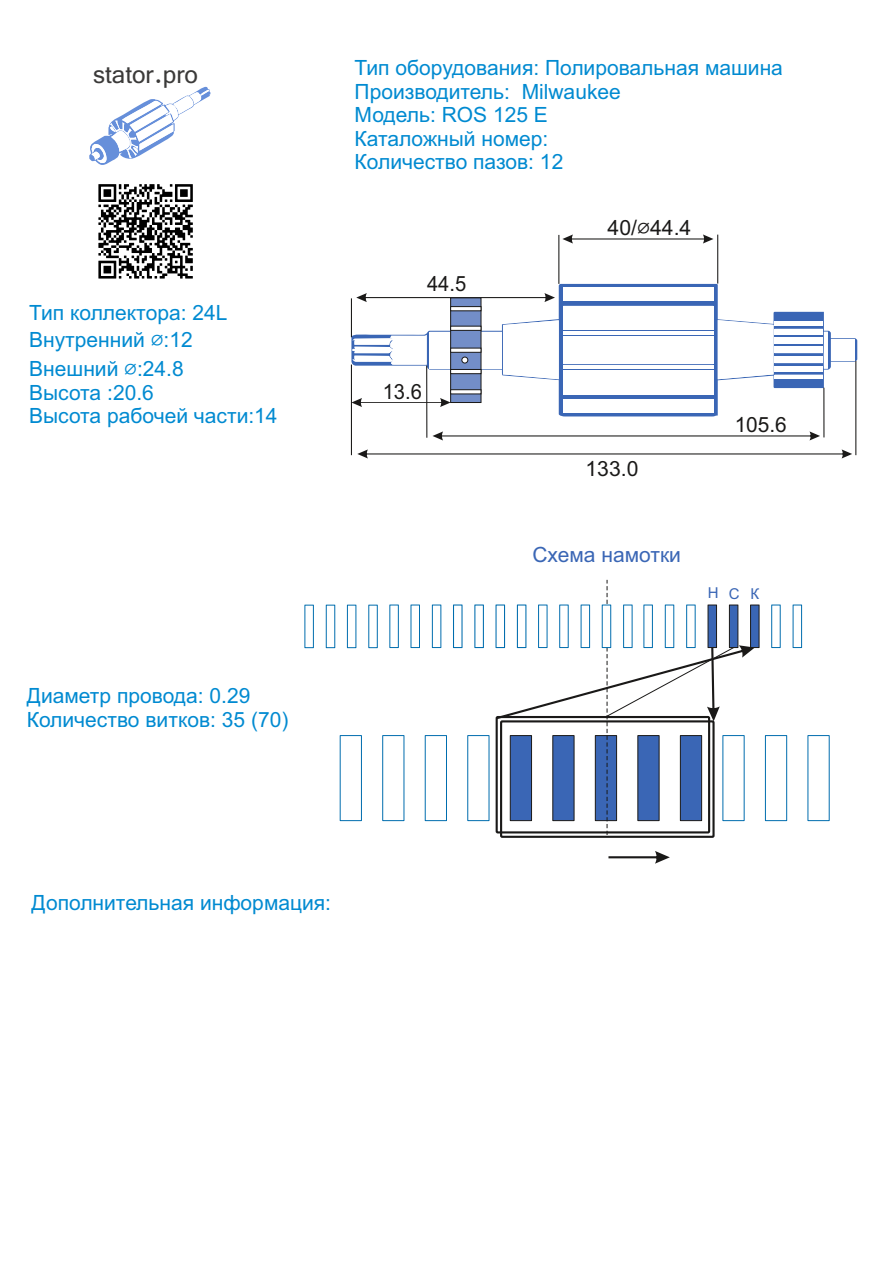
<style>
.page{position:relative;width:893px;height:1263px;background:#fff}
.page>*{position:absolute;margin:0;border:0;box-sizing:border-box;transform-origin:0 0}
.t1{font:27px "Vrinda";color:#3b3a39}
.t2{font:24px "Cambria";color:#1a1918}
.t3{font:21px/23.4px "Arial";color:#008ad1}
.t4{font:21px "Arial";color:#1a1918}
.t5{font:21px "Arial";color:#3a66b5}
.t6{font:21px "Arial";color:#1a1918;scale:.96 1}
.t7{font:15px "Arial";color:#3a66b5}
.s1{font-family:"Cambria";font-size:24px}
</style>
<div class="page">
<div style="left:500px;top:720px;width:215px;height:118px;border:2px solid #1a1918"></div>
<div style="left:340px;top:735px;width:22px;height:86px;background:#fff;border:1px solid #006dae"></div>
<div style="left:382px;top:735px;width:22px;height:86px;background:#fff;border:1px solid #006dae"></div>
<div style="left:425px;top:735px;width:22px;height:86px;border:1px solid #006dae"></div>
<div style="left:467px;top:735px;width:22px;height:86px;border:1px solid #006dae"></div>
<div style="left:347px;top:605px;width:9px;height:43px;background:#fff;border:1px solid #006dae"></div>
<div style="left:304px;top:605px;width:10px;height:43px;background:#fff;border:1px solid #006dae"></div>
<div style="left:771px;top:605px;width:10px;height:43px;background:#fff;border:1px solid #006dae"></div>
<div style="left:389px;top:605px;width:10px;height:43px;background:#fff;border:1px solid #006dae"></div>
<div style="left:750px;top:605px;width:9px;height:43px;background:#3a66b5;border:1px solid #1a1918"></div>
<div style="left:474px;top:604px;width:10px;height:44px;border:1px solid #006dae"></div>
<div style="left:432px;top:605px;width:9px;height:43px;background:#fff;border:1px solid #006dae"></div>
<svg style="left:608px;top:851px;width:62px;height:13px"></svg>
<svg style="left:89px;top:86px;width:121px;height:79px"></svg>
<div style="left:807px;top:735px;width:23px;height:86px;border:1px solid #006dae"></div>
<div style="left:765px;top:735px;width:22px;height:86px;border:1px solid #006dae"></div>
<svg style="left:351px;top:284px;width:506px;height:132px"></svg>
<div style="left:563px;top:336px;width:150px;height:28px;background:#fff"></div>
<div style="left:563px;top:370px;width:150px;height:25px;background:#fff"></div>
<div style="left:563px;top:306px;width:150px;height:24px;background:#fff"></div>
<svg style="left:718px;top:320px;width:55px;height:59px"></svg>
<svg style="left:503px;top:320px;width:56px;height:59px"></svg>
<div style="left:430px;top:332px;width:72px;height:37px;background:#fff"></div>
<div style="left:563px;top:399px;width:150px;height:14px;background:#fff"></div>
<div style="left:563px;top:287px;width:150px;height:14px;background:#fff"></div>
<svg style="left:352px;top:335px;width:75px;height:30px"></svg>
<hr style="left:563px;top:331px;width:150px;height:4px;background:#fff">
<hr style="left:563px;top:365px;width:150px;height:4px;background:#fff">
<div style="left:831px;top:339px;width:23px;height:22px;background:#fff"></div>
<div style="left:774px;top:357px;width:49px;height:6px;background:#fff"></div>
<div style="left:774px;top:347px;width:49px;height:6px;background:#fff"></div>
<div style="left:774px;top:337px;width:49px;height:7px;background:#fff"></div>
<div style="left:774px;top:366px;width:49px;height:6px;background:#fff"></div>
<div style="left:774px;top:329px;width:49px;height:5px;background:#fff"></div>
<div style="left:774px;top:321px;width:49px;height:5px;background:#fff"></div>
<hr style="left:774px;top:375px;width:49px;height:4px;background:#fff">
<svg style="left:824px;top:332px;width:4px;height:37px"></svg>
<hr style="left:558px;top:235px;width:1px;height:49px;background:#1a1918">
<hr style="left:717px;top:235px;width:1px;height:49px;background:#1a1918">
<svg style="left:562px;top:234px;width:151px;height:10px"></svg>
<hr style="left:351px;top:365px;width:1px;height:90px;background:#1a1918">
<hr style="left:855px;top:361px;width:1px;height:94px;background:#1a1918">
<svg style="left:357px;top:449px;width:495px;height:9px"></svg>
<hr style="left:351px;top:298px;width:1px;height:39px;background:#1a1918">
<svg style="left:356px;top:293px;width:199px;height:9px"></svg>
<hr style="left:823px;top:388px;width:1px;height:49px;background:#1a1918">
<hr style="left:426px;top:366px;width:1px;height:72px;background:#1a1918">
<svg style="left:432px;top:431px;width:388px;height:9px"></svg>
<svg style="left:98px;top:184px;width:95px;height:95px"></svg>
<div style="left:450px;top:297px;width:31px;height:106px;background:#738ec8;border:1px solid #1a1918"></div>
<svg style="left:450px;top:306px;width:31px;height:5px"></svg>
<svg style="left:450px;top:389px;width:31px;height:5px"></svg>
<svg style="left:450px;top:348px;width:31px;height:5px"></svg>
<svg style="left:450px;top:326px;width:31px;height:5px"></svg>
<svg style="left:450px;top:369px;width:31px;height:5px"></svg>
<svg style="left:352px;top:398px;width:99px;height:9px"></svg>
<svg style="left:461px;top:357px;width:7px;height:6px"></svg>
<div style="left:368px;top:605px;width:10px;height:43px;background:#fff;border:1px solid #006dae"></div>
<div style="left:326px;top:605px;width:9px;height:43px;background:#fff;border:1px solid #006dae"></div>
<div style="left:793px;top:605px;width:9px;height:43px;background:#fff;border:1px solid #006dae"></div>
<div style="left:495px;top:604px;width:10px;height:44px;border:1px solid #006dae"></div>
<div style="left:453px;top:604px;width:10px;height:44px;border:1px solid #006dae"></div>
<div style="left:411px;top:605px;width:9px;height:43px;background:#fff;border:1px solid #006dae"></div>
<svg style="left:496px;top:580px;width:259px;height:255px"></svg>
<p class="t1" style="left:93px;top:56px;width:106px">stator.pro</p>
<p class="t3" style="left:355px;top:56px;width:430px">Тип оборудования: Полировальная машина<br>Производитель: Milwaukee<br>Модель: ROS 125 E<br>Каталожный номер:<br>Количество пазов: 12</p>
<p class="t3" style="left:29px;top:299px;width:200px;line-height:27.8px">Тип коллектора: 24L<br>Внутренний <span class="s1">⌀</span>:12<br>Внешний <span class="s1">⌀</span>:24.8</p>
<p class="t3" style="left:29px;top:381px;width:250px">Высота :20.6<br>Высота рабочей части:14</p>
<p class="t6" style="left:427px;top:270px;width:42px">44.5</p>
<p class="t6" style="left:383px;top:378px;width:42px">13.6</p>
<p class="t3" style="left:27px;top:684px;width:263px">Диаметр провода: 0.29<br>Количество витков: 35 (70)</p>
<p class="t3" style="left:32px;top:891px;width:301px">Дополнительная информация:</p>
<p class="t4" style="left:607px;top:214px;width:85px">40/ 44.4</p>
<p class="t2" style="left:637px;top:213px;width:15px">⌀</p>
<p class="t4" style="left:586px;top:455px;width:54px">133.0</p>
<p class="t5" style="left:532px;top:541px;width:150px">Схема намотки</p>
<p class="t4" style="left:735px;top:411px;width:54px">105.6</p>
<p class="t7" style="left:729px;top:583px;width:12px">C</p>
<p class="t7" style="left:708px;top:583px;width:12px">Н</p>
<p class="t7" style="left:750px;top:583px;width:10px">К</p>
</div>
